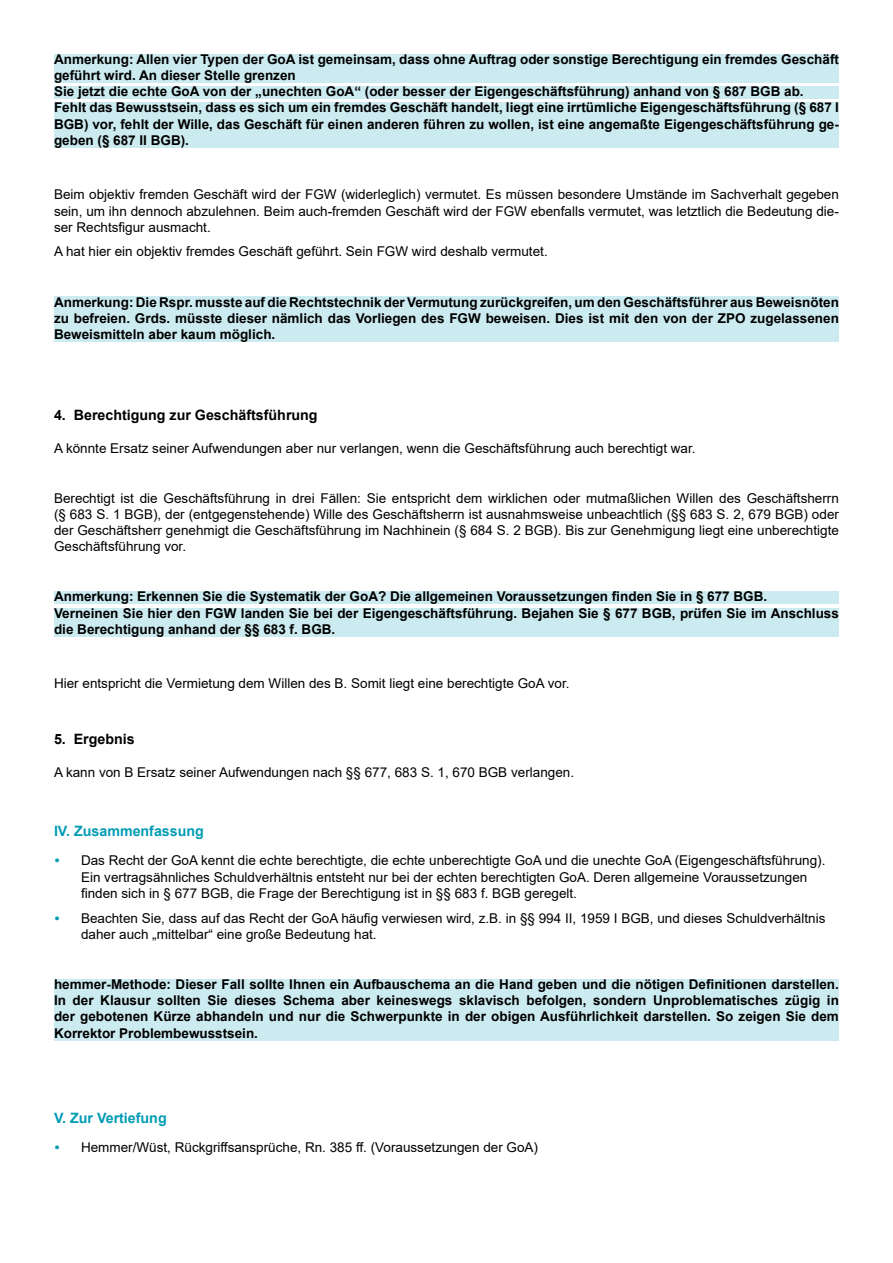
<style>
.page{position:relative;width:893px;height:1263px;background:#fff}
.page>*{position:absolute;margin:0;border:0;box-sizing:border-box;transform-origin:0 0}
.t1{font:700 14.25px "Arial";color:#000}
.t2{font:700 14.25px "Arial";color:#009cb4}
.t3{font:13.5px/16.2px "Arial";color:#000;text-align:justify}
.t4{font:700 13.5px/16.2px "Arial";color:#000}
.s1{font-weight:700;font-style:italic;color:#009cb4}
</style>
<div class="page">
<div style="left:54px;top:54px;width:785px;height:29px;background:#ccebf0"></div>
<div style="left:54px;top:86px;width:785px;height:13px;background:#ccebf0"></div>
<div style="left:54px;top:103px;width:785px;height:45px;background:#ccebf0"></div>
<div style="left:54px;top:297px;width:785px;height:45px;background:#ccebf0"></div>
<div style="left:54px;top:591px;width:785px;height:13px;background:#ccebf0"></div>
<div style="left:54px;top:608px;width:785px;height:29px;background:#ccebf0"></div>
<div style="left:54px;top:979px;width:785px;height:61px;background:#ccebf0"></div>
<p class="t4" style="left:54px;top:51px;width:786px">Anmerkung: Allen vier Typen der GoA ist gemeinsam, dass ohne Auftrag oder sonstige Berechtigung ein fremdes Geschäft geführt wird. An dieser Stelle grenzen<br>Sie jetzt die echte GoA von der „unechten GoA“ (oder besser der Eigengeschäftsführung) anhand von § 687 BGB ab.<br>Fehlt das Bewusstsein, dass es sich um ein fremdes Geschäft handelt, liegt eine irrtümliche Eigengeschäftsführung (§ 687 I BGB) vor, fehlt der Wille, das Geschäft für einen anderen führen zu wollen, ist eine angemaßte Eigengeschäftsführung ge&shy;geben (§ 687 II BGB).</p>
<p class="t3" style="left:54px;top:186px;width:786px">Beim objektiv fremden Geschäft wird der FGW (widerleglich) vermutet. Es müssen besondere Umstände im Sachverhalt gegeben sein, um ihn dennoch abzulehnen. Beim auch-fremden Geschäft wird der FGW ebenfalls vermutet, was letztlich die Bedeutung die&shy;ser Rechtsfigur ausmacht.</p>
<p class="t3" style="left:54px;top:243px;width:495px">A hat hier ein objektiv fremdes Geschäft geführt. Sein FGW wird deshalb vermutet.</p>
<p class="t4" style="left:54px;top:294px;width:786px;text-align:justify">Anmerkung: Die Rspr. musste auf die Rechtstechnik der Vermutung zurückgreifen, um den Geschäftsführer aus Beweisnöten zu befreien. Grds. müsste dieser nämlich das Vorliegen des FGW beweisen. Dies ist mit den von der ZPO zugelassenen Beweismitteln aber kaum möglich.</p>
<p class="t1" style="left:54px;top:405px;width:265px">4. Berechtigung zur Geschäftsführung</p>
<p class="t3" style="left:54px;top:440px;width:643px">A könnte Ersatz seiner Aufwendungen aber nur verlangen, wenn die Geschäftsführung auch berechtigt war.</p>
<p class="t3" style="left:54px;top:490px;width:786px">Berechtigt ist die Geschäftsführung in drei Fällen: Sie entspricht dem wirklichen oder mutmaßlichen Willen des Geschäftsherrn (§ 683 S. 1 BGB), der (entgegenstehende) Wille des Geschäftsherrn ist ausnahmsweise unbeachtlich (§§ 683 S. 2, 679 BGB) oder der Geschäftsherr genehmigt die Geschäftsführung im Nachhinein (§ 684 S. 2 BGB). Bis zur Genehmigung liegt eine unberechtigte Geschäftsführung vor.</p>
<p class="t4" style="left:54px;top:589px;width:786px">Anmerkung: Erkennen Sie die Systematik der GoA? Die allgemeinen Voraussetzungen finden Sie in § 677 BGB.<br>Verneinen Sie hier den FGW landen Sie bei der Eigengeschäftsführung. Bejahen Sie § 677 BGB, prüfen Sie im Anschluss die Berechtigung anhand der §§ 683 f. BGB.</p>
<p class="t3" style="left:54px;top:675px;width:517px">Hier entspricht die Vermietung dem Willen des B. Somit liegt eine berechtigte GoA vor.</p>
<p class="t1" style="left:54px;top:729px;width:82px">5. Ergebnis</p>
<p class="t3" style="left:54px;top:764px;width:522px">A kann von B Ersatz seiner Aufwendungen nach §§ 677, 683 S. 1, 670 BGB verlangen.</p>
<p class="t2" style="left:54px;top:821px;width:151px">IV. Zusammenfassung</p>
<p class="t3" style="left:81px;top:852px;width:746px;text-align:left;text-indent:-27px"><span class="s1">•</span> Das Recht der GoA kennt die echte berechtigte, die echte unberechtigte GoA und die unechte GoA (Eigengeschäftsführung).<br>Ein vertragsähnliches Schuldverhältnis entsteht nur bei der echten berechtigten GoA. Deren allgemeine Voraussetzungen finden sich in § 677 BGB, die Frage der Berechtigung ist in §§ 683 f. BGB geregelt.</p>
<p class="t3" style="left:81px;top:910px;width:746px;text-indent:-27px"><span class="s1">•</span> Beachten Sie, dass auf das Recht der GoA häufig verwiesen wird, z.B. in §§ 994 II, 1959 I BGB, und dieses Schuldverhältnis daher auch „mittelbar“ eine große Bedeutung hat.</p>
<p class="t4" style="left:54px;top:976px;width:786px;text-align:justify">hemmer-Methode: Dieser Fall sollte Ihnen ein Aufbauschema an die Hand geben und die nötigen Definitionen darstellen.<br>In der Klausur sollten Sie dieses Schema aber keineswegs sklavisch befolgen, sondern Unproblematisches zügig in der gebotenen Kürze abhandeln und nur die Schwerpunkte in der obigen Ausführlichkeit darstellen. So zeigen Sie dem Korrektor Problembewusstsein.</p>
<p class="t2" style="left:54px;top:1108px;width:114px">V. Zur Vertiefung</p>
<p class="t3" style="left:54px;top:1139px;width:486px"><span class="s1">•</span> Hemmer/Wüst, Rückgriffsansprüche, Rn. 385 ff. (Voraussetzungen der GoA)</p>
</div>
